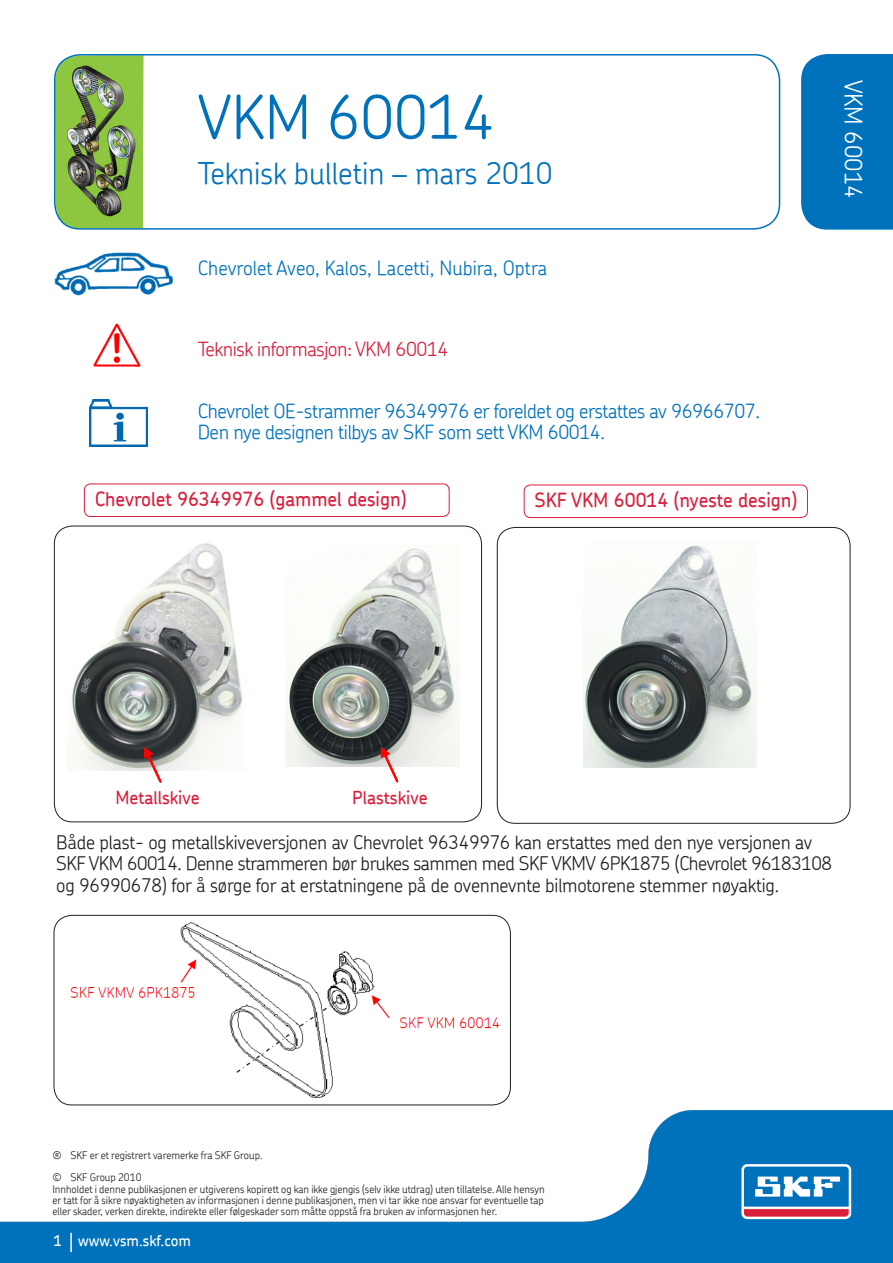
<style>
.page{position:relative;width:893px;height:1263px;background:#fff}
.page>*{position:absolute;margin:0;border:0;box-sizing:border-box;transform-origin:0 0}
.aa_title{font:300 60px "SKF Chevin";color:#0072bc}
.aa_title-2{font:300 30px "SKF Chevin";color:#0072bc}
.am_product_number{font:300 24px "SKF Chevin";color:#fff}
.ae_info{font:300 19.5px "SKF Chevin";letter-spacing:-.02em;color:#0072bc}
.ah_heading_red{font:500 19.5px "SKF Chevin";color:#da1f3d}
.ac_intro_blue{font:300 19.5px "SKF Chevin";color:#0072bc}
.ad_intro_red{font:300 19.5px "SKF Chevin";letter-spacing:-.02em;color:#da1f3d}
.an_bodycopy{font:300 18.75px/21.8px "SKF Chevin";letter-spacing:-.015em;color:#231f20}
.ai_captions_red{font:500 18px "SKF Chevin";color:#da1f3d}
.al_www{font:500 15px "SKF Chevin";color:#fff}
._91_99_-_Disclaimer{font:300 10.5px/11.2px "SKF Chevin";color:#231f20;text-align:justify}
</style>
<div class="page">
<img style="left:55px;top:55px;width:89px;height:172px">
<div style="left:54px;top:54px;width:726px;height:176px;border:2px solid #0072bc;border-radius:26px"></div>
<img style="left:54px;top:253px;width:119px;height:43px">
<img style="left:93px;top:323px;width:48px;height:44px">
<img style="left:89px;top:399px;width:59px;height:48px">
<div style="left:801px;top:54px;width:92px;height:176px;background:#0072bc"></div>
<img style="left:0;top:1110px;width:893px;height:153px">
<svg style="left:70px;top:1233px;width:2px;height:19px"></svg>
<div style="left:497px;top:527px;width:353px;height:297px;border:1px solid #231f20;border-radius:18px"></div>
<div style="left:54px;top:526px;width:428px;height:296px;border:1px solid #231f20;border-radius:18px"></div>
<div style="left:84px;top:483px;width:366px;height:34px;border:1px solid #da1f3d;border-radius:6px"></div>
<div style="left:524px;top:485px;width:284px;height:33px;border:1px solid #da1f3d;border-radius:6px"></div>
<img style="left:72px;top:543px;width:171px;height:227px">
<img style="left:286px;top:548px;width:173px;height:218px">
<img style="left:584px;top:545px;width:173px;height:222px">
<img style="left:54px;top:915px;width:456px;height:190px">
<div style="left:54px;top:915px;width:457px;height:190px;border:1px solid #231f20;border-radius:18px"></div>
<svg style="left:372px;top:747px;width:36px;height:35px"></svg>
<svg style="left:135px;top:747px;width:36px;height:36px"></svg>
<p class="aa_title" style="left:198px;top:78px;width:299px">VKM 60014</p>
<p class="aa_title-2" style="left:198px;top:154px;width:356px">Teknisk bulletin – mars 2010</p>
<p class="ac_intro_blue" style="left:198px;top:255px;width:351px">Chevrolet Aveo, Kalos, Lacetti, Nubira, Optra</p>
<p class="ad_intro_red" style="left:198px;top:336px;width:252px">Teknisk informasjon: VKM 60014</p>
<p class="ae_info" style="left:198px;top:398px;width:564px">Chevrolet OE-strammer 96349976 er foreldet og erstattes av 96966707.</p>
<p class="ae_info" style="left:198px;top:419px;width:409px">Den nye designen tilbys av SKF som sett VKM 60014.</p>
<p class="ah_heading_red" style="left:95px;top:486px;width:313px">Chevrolet 96349976 (gammel design)</p>
<p class="ah_heading_red" style="left:534px;top:487px;width:264px">SKF VKM 60014 (nyeste design)</p>
<p class="am_product_number" style="left:869px;top:80px;width:120px;rotate:90deg">VKM 60014</p>
<p class="ai_captions_red" style="left:115px;top:786px;width:86px">Metallskive</p>
<p class="ai_captions_red" style="left:352px;top:785px;width:77px">Plastskive</p>
<p class="an_bodycopy" style="left:56px;top:830px;width:777px">Både plast- og metallskiveversjonen av Chevrolet 96349976 kan erstattes med den nye versjonen av<br>SKF VKM 60014. Denne strammeren bør brukes sammen med SKF VKMV 6PK1875 (Chevrolet 96183108 og 96990678) for å sørge for at erstatningene på de ovennevnte bilmotorene stemmer nøyaktig.</p>
<p class="_91_99_-_Disclaimer" style="left:52px;top:1149px;width:212px">® SKF er et registrert varemerke fra SKF Group.</p>
<p class="_91_99_-_Disclaimer" style="left:52px;top:1171px;width:91px">© SKF Group 2010</p>
<p class="_91_99_-_Disclaimer" style="left:52px;top:1183px;width:494px">Innholdet i denne publikasjonen er utgiverens kopirett og kan ikke gjengis (selv ikke utdrag) uten tillatelse. Alle hensyn er tatt for å sikre nøyaktigheten av informasjonen i denne publikasjonen, men vi tar ikke noe ansvar for eventuelle tap eller skader, verken direkte, indirekte eller følgeskader som måtte oppstå fra bruken av informasjonen her.</p>
<p class="al_www" style="left:53px;top:1230px;width:139px">1 www.vsm.skf.com</p>
</div>
